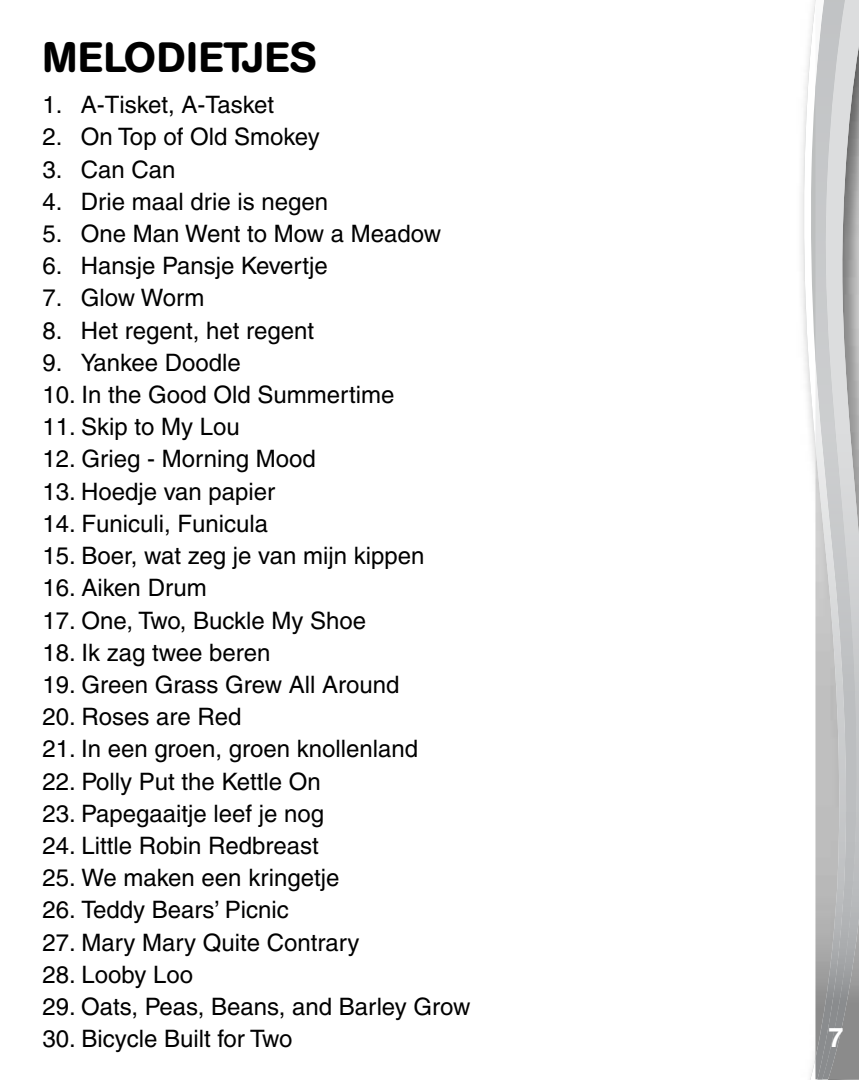
<style>
.page{position:relative;width:859px;height:1080px;background:#fff}
.page>*{position:absolute;margin:0;border:0;box-sizing:border-box;transform-origin:0 0}
.t1{font:500 42px "AG Book Rounded";letter-spacing:.02em;color:#000}
.t2{font:700 27px "Helvetica";color:#fff}
.t3{font:500 24px "Helvetica";color:#000}
</style>
<div class="page">
<svg style="left:803px;top:0;width:12px;height:1080px"></svg>
<svg style="left:815px;top:1079px;width:13px;height:1px"></svg>
<img style="left:858px;top:0;width:1px;height:1079px">
<img style="left:848px;top:0;width:10px;height:1079px">
<img style="left:815px;top:0;width:33px;height:1079px">
<h1 class="t1" style="left:42px;top:33px;width:275px">MELODIETJES</h1>
<p class="t3" style="left:42px;top:91px;width:233px">1. A-Tisket, A-Tasket</p>
<p class="t3" style="left:42px;top:123px;width:279px">2. On Top of Old Smokey</p>
<p class="t3" style="left:42px;top:155px;width:134px">3. Can Can</p>
<p class="t3" style="left:42px;top:187px;width:287px">4. Drie maal drie is negen</p>
<p class="t3" style="left:42px;top:220px;width:400px">5. One Man Went to Mow a Meadow</p>
<p class="t3" style="left:42px;top:252px;width:287px">6. Hansje Pansje Kevertje</p>
<p class="t3" style="left:42px;top:284px;width:164px">7. Glow Worm</p>
<p class="t3" style="left:42px;top:316px;width:273px">8. Het regent, het regent</p>
<p class="t3" style="left:42px;top:349px;width:200px">9. Yankee Doodle</p>
<p class="t3" style="left:42px;top:381px;width:354px">10. In the Good Old Summertime</p>
<p class="t3" style="left:42px;top:413px;width:199px">11. Skip to My Lou</p>
<p class="t3" style="left:42px;top:445px;width:275px">12. Grieg - Morning Mood</p>
<p class="t3" style="left:42px;top:477px;width:234px">13. Hoedje van papier</p>
<p class="t3" style="left:42px;top:510px;width:227px">14. Funiculi, Funicula</p>
<p class="t3" style="left:42px;top:542px;width:383px">15. Boer, wat zeg je van mijn kippen</p>
<p class="t3" style="left:42px;top:574px;width:166px">16. Aiken Drum</p>
<p class="t3" style="left:42px;top:606px;width:325px">17. One, Two, Buckle My Shoe</p>
<p class="t3" style="left:42px;top:638px;width:230px">18. Ik zag twee beren</p>
<p class="t3" style="left:42px;top:671px;width:359px">19. Green Grass Grew All Around</p>
<p class="t3" style="left:42px;top:703px;width:201px">20. Roses are Red</p>
<p class="t3" style="left:42px;top:735px;width:377px">21. In een groen, groen knollenland</p>
<p class="t3" style="left:42px;top:767px;width:280px">22. Polly Put the Kettle On</p>
<p class="t3" style="left:42px;top:799px;width:283px">23. Papegaaitje leef je nog</p>
<p class="t3" style="left:42px;top:832px;width:278px">24. Little Robin Redbreast</p>
<p class="t3" style="left:42px;top:864px;width:298px">25. We maken een kringetje</p>
<p class="t3" style="left:42px;top:896px;width:248px">26. Teddy Bears’ Picnic</p>
<p class="t3" style="left:42px;top:928px;width:318px">27. Mary Mary Quite Contrary</p>
<p class="t3" style="left:42px;top:960px;width:152px">28. Looby Loo</p>
<p class="t3" style="left:42px;top:993px;width:430px">29. Oats, Peas, Beans, and Barley Grow</p>
<p class="t3" style="left:42px;top:1025px;width:252px">30. Bicycle Built for Two</p>
<p class="t2" style="left:828px;top:1021px;width:17px">7</p>
</div>
